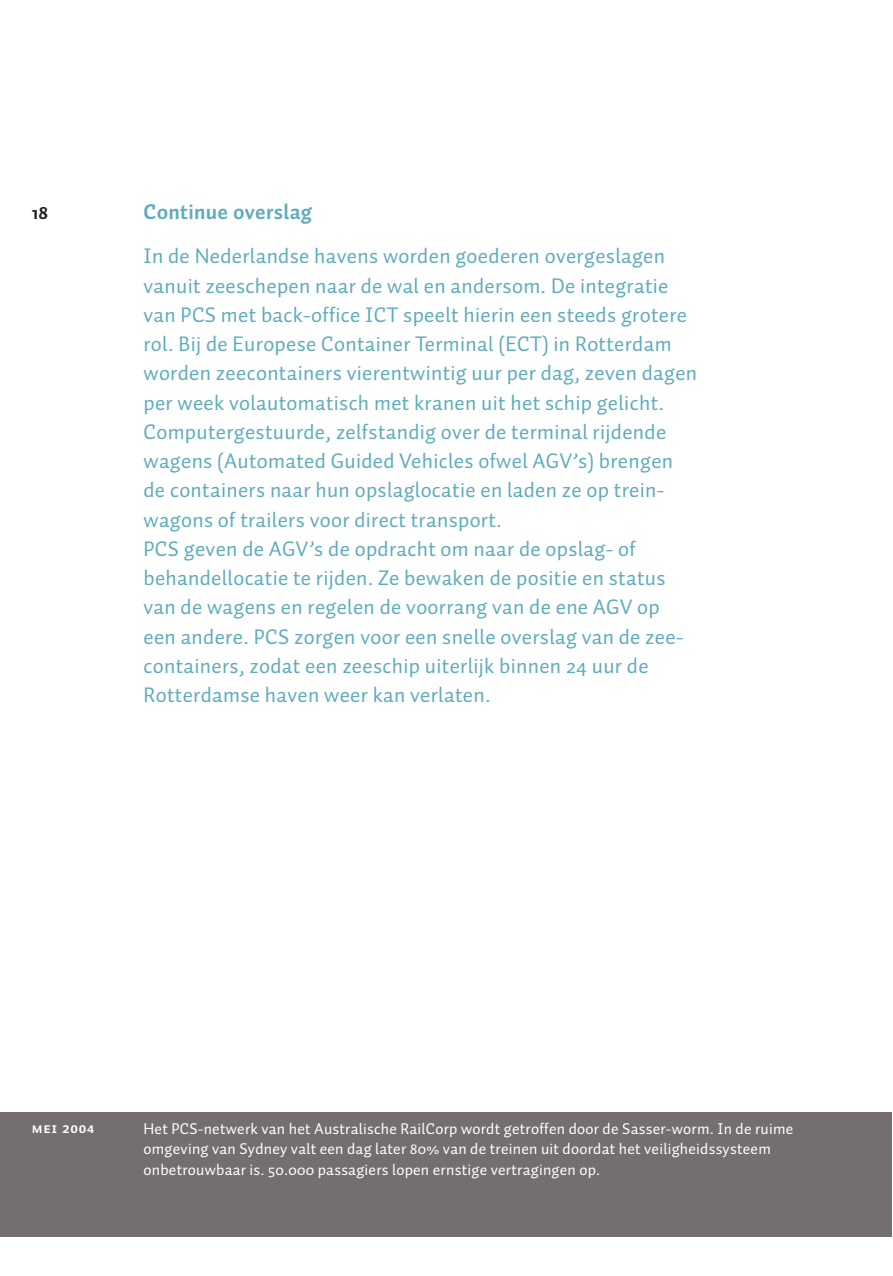
<style>
.page{position:relative;width:893px;height:1276px;background:#fff}
.page>*{position:absolute;margin:0;border:0;box-sizing:border-box;transform-origin:0 0}
.t1{font:21.38px/29.2px "Auto 1";letter-spacing:.015em;color:#5facbd}
.t2{font:700 21.38px "Auto 1";letter-spacing:.015em;color:#5facbd}
.t3{font:700 19.12px "Auto 1";color:#231f20}
.t4{font:15.75px/20.7px "Auto 1";letter-spacing:.015em;color:#fff}
.t5{font:14.62px "Auto 1 Bold Sm Cp";letter-spacing:.05em;color:#fff}
</style>
<div class="page">
<div style="left:0;top:1112px;width:891px;height:124px;background:#756e6f"></div>
<p class="t3" style="left:32px;top:201px;width:18px">18</p>
<p class="t2" style="left:144px;top:199px;width:170px">Continue overslag</p>
<p class="t1" style="left:144px;top:241px;width:555px">In de Nederlandse havens worden goederen overgeslagen vanuit zeeschepen naar de wal en andersom. De integratie van PCS met back-office ICT speelt hierin een steeds grotere rol. Bij de Europese Container Terminal (ECT) in Rotterdam worden zeecontainers vierentwintig uur per dag, zeven dagen per week volautomatisch met kranen uit het schip gelicht.<br>Computergestuurde, zelfstandig over de terminal rijdende wagens (Automated Guided Vehicles ofwel AGV’s) brengen de containers naar hun opslaglocatie en laden ze op trein&shy;wagons of trailers voor direct transport.<br>PCS geven de AGV’s de opdracht om naar de opslag- of behandellocatie te rijden. Ze bewaken de positie en status van de wagens en regelen de voorrang van de ene AGV op een andere. PCS zorgen voor een snelle overslag van de zee&shy;containers, zodat een zeeschip uiterlijk binnen 24 uur de Rotterdamse haven weer kan verlaten.</p>
<p class="t5" style="left:32px;top:1121px;width:64px">Mei 2004</p>
<p class="t4" style="left:144px;top:1117px;width:651px">Het PCS-netwerk van het Australische RailCorp wordt getroffen door de Sasser-worm. In de ruime omgeving van Sydney valt een dag later 80% van de treinen uit doordat het veiligheidssysteem onbetrouwbaar is. 50.000 passagiers lopen ernstige vertragingen op.</p>
</div>
